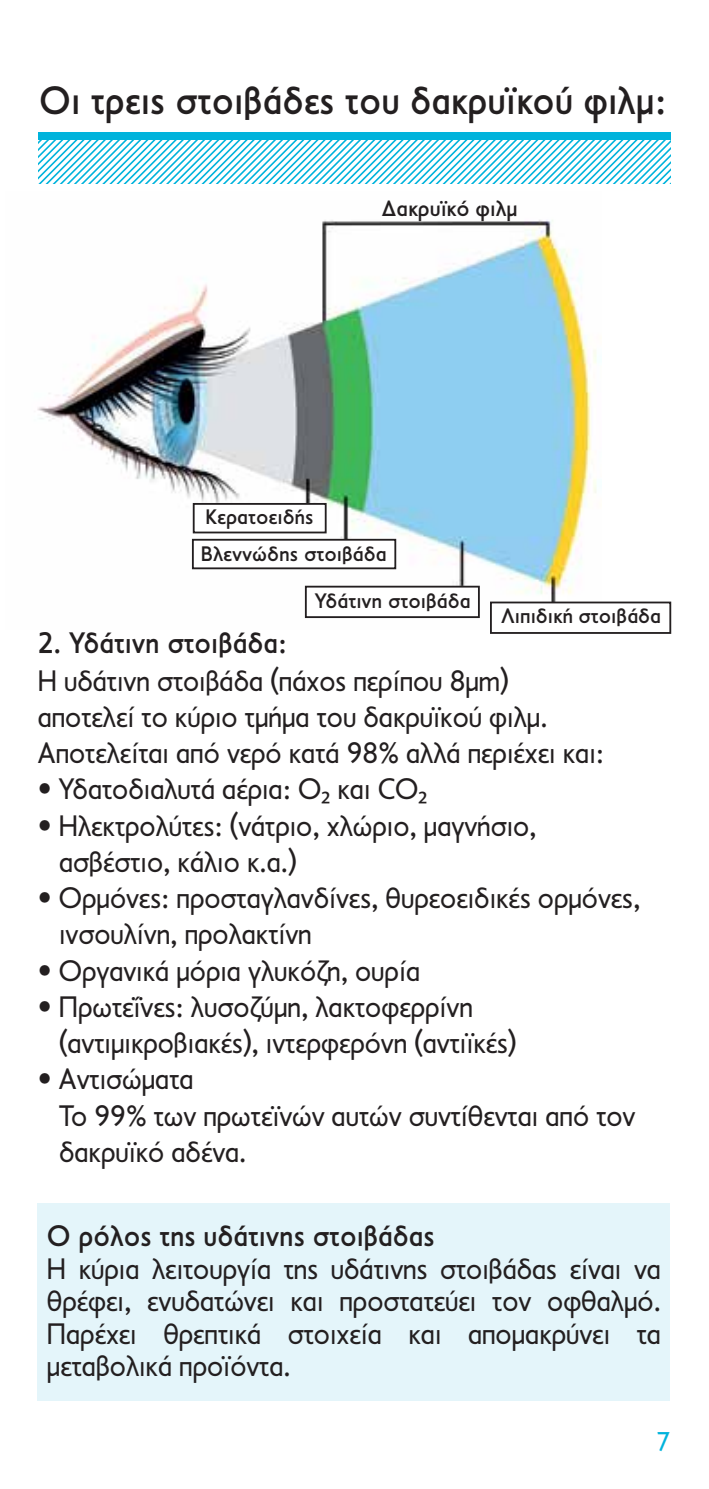
<style>
.page{position:relative;width:709px;height:1489px;background:#fff}
.page>*{position:absolute;margin:0;border:0;box-sizing:border-box;transform-origin:0 0}
.t1{font:500 40px "PF Transport";color:#231f20;scale:.95 1}
.t2{font:30px/36.2px "PF Transport";color:#231f20;scale:.95 1}
.t3{font:500 30px "PF Transport";color:#231f20;scale:.95 1}
.t4{font:27.5px "PF Transport";color:#00b3dc;scale:.95 1}
.t5{font:500 22.5px "PF Transport";color:#231f20}
.t6{font:500 21.25px/36.5px "PF Transport";color:#231f20}
.s1{font-family:"Myriad Pro"}
</style>
<div class="page">
<div style="left:38px;top:132px;width:632px;height:8px;background:#00b3dc"></div>
<svg style="left:38px;top:140px;width:632px;height:44px"></svg>
<div style="left:38px;top:1202px;width:632px;height:198px;background:#e4f5fa"></div>
<img style="left:37px;top:220px;width:559px;height:399px">
<div style="left:193px;top:503px;width:133px;height:30px;background:#fff;border:2px solid #231f20"></div>
<div style="left:192px;top:539px;width:204px;height:30px;background:#fff;border:2px solid #231f20"></div>
<div style="left:305px;top:585px;width:175px;height:33px;background:#fff;border:2px solid #231f20"></div>
<div style="left:490px;top:601px;width:181px;height:33px;background:#fff;border:2px solid #231f20"></div>
<h1 class="t1" style="left:39px;top:77px;width:662px">Οι τρεις στοιβάδες του δακρυϊκού φιλµ:</h1>
<p class="t5" style="left:382px;top:195px;width:137px">∆ακρυϊκό φιλµ</p>
<p class="t6" style="left:201px;top:498px;width:187px">Κερατοειδής<br>Βλεννώδης στοιβάδα</p>
<p class="t6" style="left:315px;top:582px;width:157px">Υδάτινη στοιβάδα</p>
<p class="t6" style="left:501px;top:597px;width:162px">Λιπιδική στοιβάδα</p>
<p class="t3" style="left:38px;top:625px;width:264px">2. Υδάτινη στοιβάδα:</p>
<p class="t2" style="left:38px;top:662px;width:598px">Η υδάτινη στοιβάδα (πάχος περίπου 8µm) αποτελεί το κύριο τµήµα του δακρυϊκού φιλµ.<br>Αποτελείται από νερό κατά 98% αλλά περιέχει και:</p>
<p class="t2" style="left:38px;top:771px;width:411px">• Υδατοδιαλυτά αέρια: Ο<span class="s1">2</span> και CO<span class="s1">2</span></p>
<p class="t2" style="left:59px;top:807px;width:504px;text-indent:-21px">• Ηλεκτρολύτες: (νάτριο, χλώριο, µαγνήσιο, ασβέστιο, κάλιο κ.α.)</p>
<p class="t2" style="left:59px;top:880px;width:613px;text-indent:-21px">• Ορµόνες: προσταγλανδίνες, θυρεοειδικές ορµόνες, ινσουλίνη, προλακτίνη</p>
<p class="t2" style="left:38px;top:952px;width:404px">• Οργανικά µόρια γλυκόζη, ουρία</p>
<p class="t2" style="left:59px;top:988px;width:483px;text-indent:-21px">• Πρωτεΐνες: λυσοζύµη, λακτοφερρίνη (αντιµικροβιακές), ιντερφερόνη (αντιϊκές)</p>
<p class="t2" style="left:59px;top:1061px;width:608px;text-indent:-21px">• Αντισώµατα<br>Το 99% των πρωτεϊνών αυτών συντίθενται από τον δακρυϊκό αδένα.</p>
<p class="t3" style="left:47px;top:1218px;width:410px">Ο ρόλος της υδάτινης στοιβάδας</p>
<p class="t2" style="left:47px;top:1252px;width:648px;line-height:32.5px;text-align:justify">Η κύρια λειτουργία της υδάτινης στοιβάδας είναι να θρέφει, ενυδατώνει και προστατεύει τον οφθαλµό.<br>Παρέχει θρεπτικά στοιχεία και αποµακρύνει τα µεταβολικά προϊόντα.</p>
<p class="t4" style="left:656px;top:1425px;width:17px">7</p>
</div>
